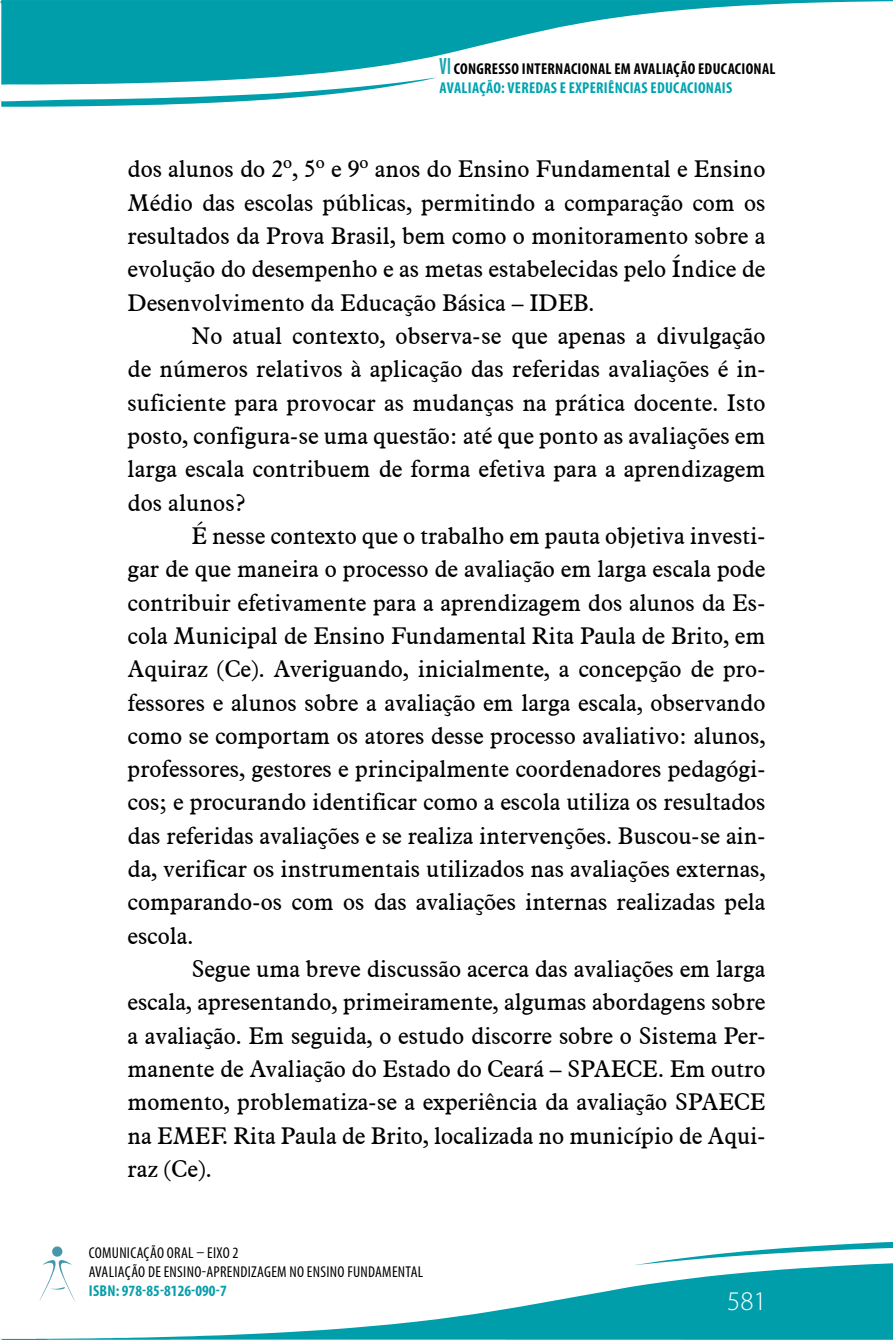
<style>
.page{position:relative;width:893px;height:1340px;background:#fff}
.page>*{position:absolute;margin:0;border:0;box-sizing:border-box;transform-origin:0 0}
.t1{font:300 27px "Myriad Pro";color:#fff}
.t2{font:23.62px/33.3px "Aldine 721 BT";color:#000;text-align:justify}
.t3{font:700 condensed 15.75px/18.9px "Myriad Pro";letter-spacing:.02em;color:#000}
.t4{font:condensed 15.75px/18.9px "Myriad Pro";letter-spacing:.02em;color:#000}
.t5{font:700 condensed 15.75px "Myriad Pro";color:#079eab}
.s1{font-size:23.62px;color:#15a4b0}
.s2{color:#00a4b0}
</style>
<div class="page">
<svg style="left:37px;top:1265px;width:856px;height:74px"></svg>
<hr style="left:683px;top:1339px;width:210px;height:1px;background:#46abb7">
<hr style="left:170px;top:1339px;width:337px;height:1px;background:#72b8c4">
<hr style="left:507px;top:1339px;width:176px;height:1px;background:#5bb0bc">
<svg style="left:47px;top:1339px;width:123px;height:1px"></svg>
<svg style="left:0;top:1338px;width:37px;height:1px"></svg>
<svg style="left:635px;top:1241px;width:258px;height:24px"></svg>
<svg style="left:40px;top:1246px;width:35px;height:55px"></svg>
<svg style="left:0;top:0;width:893px;height:78px;fill:#009eab"></svg>
<svg style="left:1px;top:78px;width:434px;height:29px"></svg>
<p class="t3" style="left:440px;top:59px;width:337px"><span class="s1">VI</span> CONGRESSO INTERNACIONAL EM AVALIAÇÃO EDUCACIONAL<br><span class="s2">AVALIAÇÃO: VEREDAS E EXPERIÊNCIAS EDUCACIONAIS</span></p>
<p class="t2" style="left:128px;top:152px;width:639px">dos alunos do 2º, 5º e 9º anos do Ensino Fundamental e Ensino Médio das escolas públicas, permitindo a comparação com os resultados da Prova Brasil, bem como o monitoramento sobre a evolução do desempenho e as metas estabelecidas pelo Índice de Desenvolvimento da Educação Básica – IDEB.</p>
<p class="t2" style="left:128px;top:319px;width:639px;text-indent:64px">No atual contexto, observa-se que apenas a divulgação de números relativos à aplicação das referidas avaliações é in&shy;suficiente para provocar as mudanças na prática docente. Isto posto, configura-se uma questão: até que ponto as avaliações em larga escala contribuem de forma efetiva para a aprendizagem dos alunos?</p>
<p class="t2" style="left:128px;top:518px;width:639px;text-indent:64px">É nesse contexto que o trabalho em pauta objetiva investi&shy;gar de que maneira o processo de avaliação em larga escala pode contribuir efetivamente para a aprendizagem dos alunos da Es&shy;cola Municipal de Ensino Fundamental Rita Paula de Brito, em Aquiraz (Ce). Averiguando, inicialmente, a concepção de pro&shy;fessores e alunos sobre a avaliação em larga escala, observando como se comportam os atores desse processo avaliativo: alunos, professores, gestores e principalmente coordenadores pedagógi&shy;cos; e procurando identificar como a escola utiliza os resultados das referidas avaliações e se realiza intervenções. Buscou-se ain&shy;da, verificar os instrumentais utilizados nas avaliações externas, comparando-os com os das avaliações internas realizadas pela escola.</p>
<p class="t2" style="left:128px;top:951px;width:639px;text-indent:64px">Segue uma breve discussão acerca das avaliações em larga escala, apresentando, primeiramente, algumas abordagens sobre a avaliação. Em seguida, o estudo discorre sobre o Sistema Per&shy;manente de Avaliação do Estado do Ceará – SPAECE. Em outro momento, problematiza-se a experiência da avaliação SPAECE na EMEF. Rita Paula de Brito, localizada no município de Aqui&shy;raz (Ce).</p>
<p class="t4" style="left:89px;top:1242px;width:336px">COMUNICAÇÃO ORAL – EIXO 2<br>AVALIAÇÃO DE ENSINO-APRENDIZAGEM NO ENSINO FUNDAMENTAL</p>
<p class="t5" style="left:89px;top:1280px;width:139px">ISBN: 978-85-8126-090-7</p>
<p class="t1" style="left:727px;top:1286px;width:41px">581</p>
</div>
